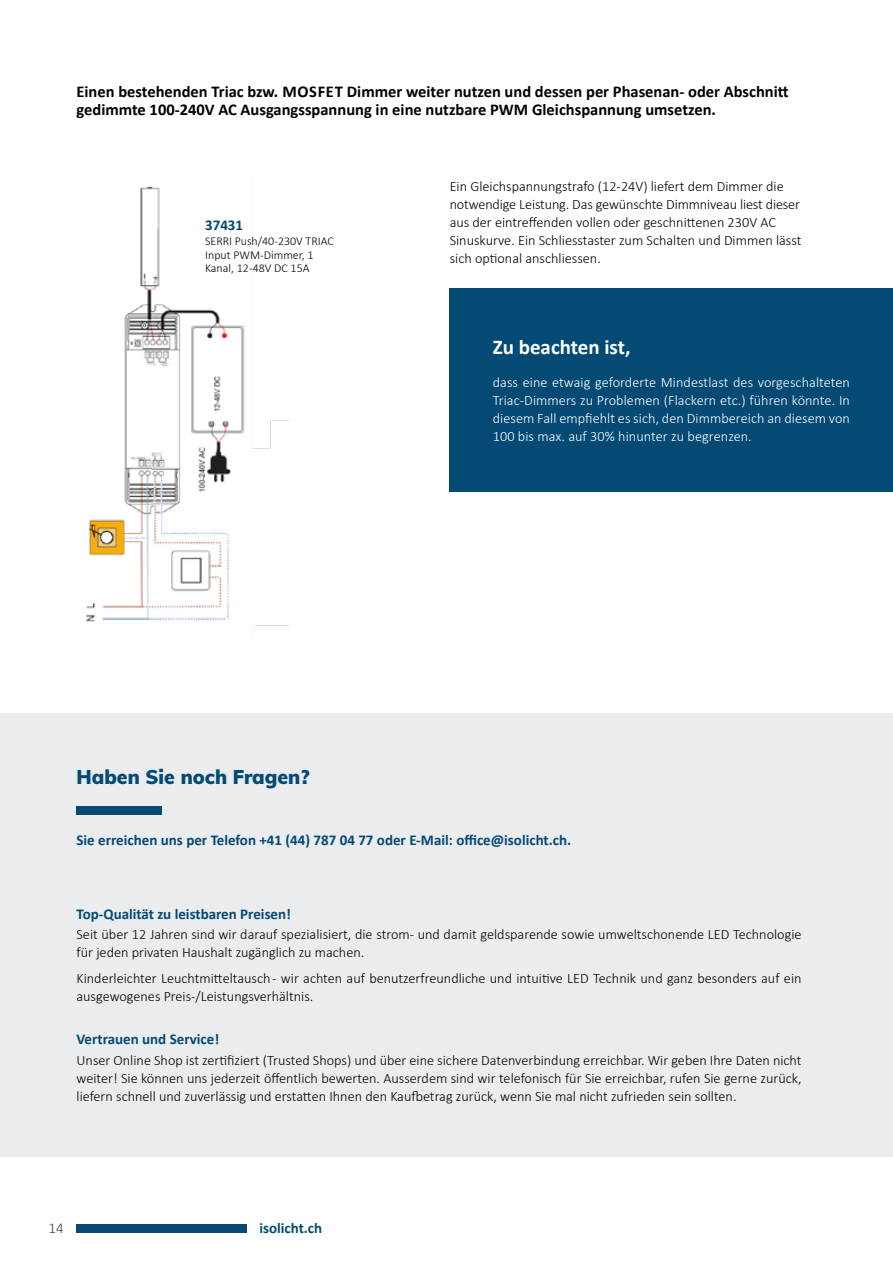
<style>
.page{position:relative;width:893px;height:1263px;background:#fff}
.page>*{position:absolute;margin:0;border:0;box-sizing:border-box;transform-origin:0 0}
.t1{font:700 21px "Calibri";color:#fff}
.t2{font:900 19.5px "Muli";color:#044a74}
.t3{font:700 16.5px/18px "Calibri";color:#000}
.t4{font:700 15px "Calibri";color:#044a74}
.t5{font:300 15px "Calibri";color:#3c3c3b}
.t6{font:300 14.25px/18px "Calibri";color:#000}
.t7{font:300 14.25px/18px "Calibri";letter-spacing:.005em;color:#fff;text-align:justify}
.t8{font:300 12px/13.5px "Calibri";color:#000}
</style>
<div class="page">
<div style="left:77px;top:1225px;width:170px;height:8px;background:#044a74"></div>
<div style="left:0;top:713px;width:893px;height:444px;background:#ebeced"></div>
<div style="left:77px;top:806px;width:85px;height:8px;background:#044a74"></div>
<div style="left:450px;top:288px;width:443px;height:203px;background:#044a74"></div>
<img style="left:86px;top:186px;width:202px;height:446px">
<p class="t3" style="left:77px;top:82px;width:714px">Einen bestehenden Triac bzw. MOSFET Dimmer weiter nutzen und dessen per Phasenan- oder Abschnitt gedimmte 100-240V AC Ausgangsspannung in eine nutzbare PWM Gleichspannung umsetzen.</p>
<p class="t4" style="left:205px;top:214px;width:40px">37431</p>
<p class="t8" style="left:205px;top:234px;width:130px">SERRI Push/40-230V TRIAC<br>Input PWM-Dimmer, 1<br>Kanal, 12-48V DC 15A</p>
<p class="t6" style="left:450px;top:177px;width:353px">Ein Gleichspannungstrafo (12-24V) liefert dem Dimmer die notwendige Leistung. Das gewünschte Dimmniveau liest dieser aus der eintreffenden vollen oder geschnittenen 230V AC Sinuskurve. Ein Schliesstaster zum Schalten und Dimmen lässt sich optional anschliessen.</p>
<h1 class="t1" style="left:493px;top:332px;width:139px">Zu beachten ist,</h1>
<p class="t7" style="left:493px;top:373px;width:359px">dass eine etwaig geforderte Mindestlast des vorgeschalteten Triac-Dimmers zu Problemen (Flackern etc.) führen könnte. In diesem Fall empfiehlt es sich, den Dimmbereich an diesem von 100 bis max. auf 30% hinunter zu begrenzen.</p>
<h2 class="t2" style="left:77px;top:762px;width:235px">Haben Sie noch Fragen?</h2>
<p class="t4" style="left:77px;top:830px;width:496px">Sie erreichen uns per Telefon +41 (44) 787 04 77 oder E-Mail: office@isolicht.ch.</p>
<p class="t4" style="left:77px;top:903px;width:216px">Top-Qualität zu leistbaren Preisen!</p>
<p class="t6" style="left:77px;top:925px;width:726px">Seit über 12 Jahren sind wir darauf spezialisiert, die strom- und damit geldsparende sowie umweltschonende LED Technologie für jeden privaten Haushalt zugänglich zu machen.</p>
<p class="t6" style="left:77px;top:969px;width:726px">Kinderleichter Leuchtmitteltausch - wir achten auf benutzerfreundliche und intuitive LED Technik und ganz besonders auf ein ausgewogenes Preis-/Leistungsverhältnis.</p>
<p class="t4" style="left:77px;top:1029px;width:144px">Vertrauen und Service!</p>
<p class="t6" style="left:77px;top:1051px;width:726px;text-align:justify">Unser Online Shop ist zertifiziert (Trusted Shops) und über eine sichere Datenverbindung erreichbar. Wir geben Ihre Daten nicht weiter! Sie können uns jederzeit öffentlich bewerten. Ausserdem sind wir telefonisch für Sie erreichbar, rufen Sie gerne zurück, liefern schnell und zuverlässig und erstatten Ihnen den Kaufbetrag zurück, wenn Sie mal nicht zufrieden sein sollten.</p>
<p class="t5" style="left:49px;top:1219px;width:17px">14</p>
<p class="t4" style="left:259px;top:1217px;width:64px">isolicht.ch</p>
</div>
